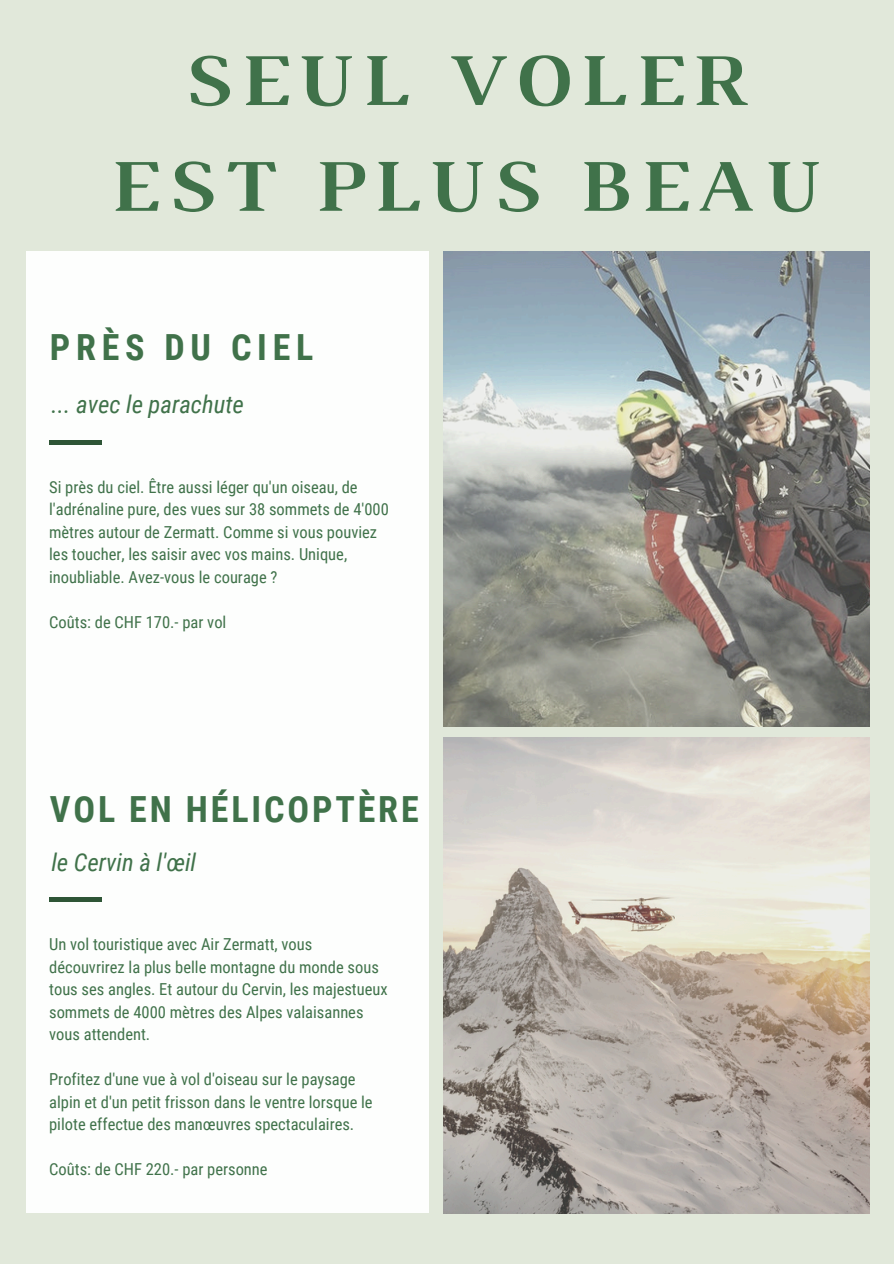
<style>
.page{position:relative;width:894px;height:1264px;background:#fff}
.page>*{position:absolute;margin:0;border:0;box-sizing:border-box;transform-origin:0 0}
.t1{font:700 76.2px/105.8px "Luthier";letter-spacing:.115em;color:#40724a;text-align:center}
.t2{font:700 36px "Roboto Condensed";letter-spacing:.08em;color:#40724a}
.t3{font:700 36px "Roboto Condensed";letter-spacing:.16em;color:#40724a}
.t4{font:italic 24.6px "Roboto Condensed";color:#40724a}
.t5{font:16.5px/22.5px "Roboto Condensed";color:#40724a}
</style>
<div class="page">
<div style="left:0;top:0;width:893px;height:1263px;background:#e1e8da"></div>
<img style="left:443px;top:251px;width:425px;height:475px">
<img style="left:443px;top:737px;width:425px;height:476px">
<div style="left:26px;top:251px;width:402px;height:961px;background:#fdfefd"></div>
<div style="left:49px;top:440px;width:53px;height:5px;background:#2e5536"></div>
<div style="left:49px;top:897px;width:53px;height:5px;background:#2e5536"></div>
<h1 class="t1" style="left:108px;top:33px;width:711px">SEUL VOLER<br>EST PLUS BEAU</h1>
<h3 class="t3" style="left:50px;top:327px;width:265px">PRÈS DU CIEL</h3>
<h2 class="t4" style="left:51px;top:390px;width:194px">... avec le parachute</h2>
<p class="t5" style="left:49px;top:476px;width:341px">Si près du ciel. Être aussi léger qu'un oiseau, de l'adrénaline pure, des vues sur 38 sommets de 4'000 mètres autour de Zermatt. Comme si vous pouviez les toucher, les saisir avec vos mains. Unique, inoubliable. Avez-vous le courage ?</p>
<p class="t5" style="left:49px;top:611px;width:179px">Coûts: de CHF 170.- par vol</p>
<h3 class="t2" style="left:50px;top:788px;width:370px">VOL EN HÉLICOPTÈRE</h3>
<h2 class="t4" style="left:51px;top:847px;width:146px">le Cervin à l'œil</h2>
<p class="t5" style="left:49px;top:933px;width:340px">Un vol touristique avec Air Zermatt, vous découvrirez la plus belle montagne du monde sous tous ses angles. Et autour du Cervin, les majestueux sommets de 4000 mètres des Alpes valaisannes vous attendent.</p>
<p class="t5" style="left:49px;top:1068px;width:325px">Profitez d'une vue à vol d'oiseau sur le paysage alpin et d'un petit frisson dans le ventre lorsque le pilote effectue des manœuvres spectaculaires.</p>
<p class="t5" style="left:49px;top:1158px;width:220px">Coûts: de CHF 220.- par personne</p>
</div>
